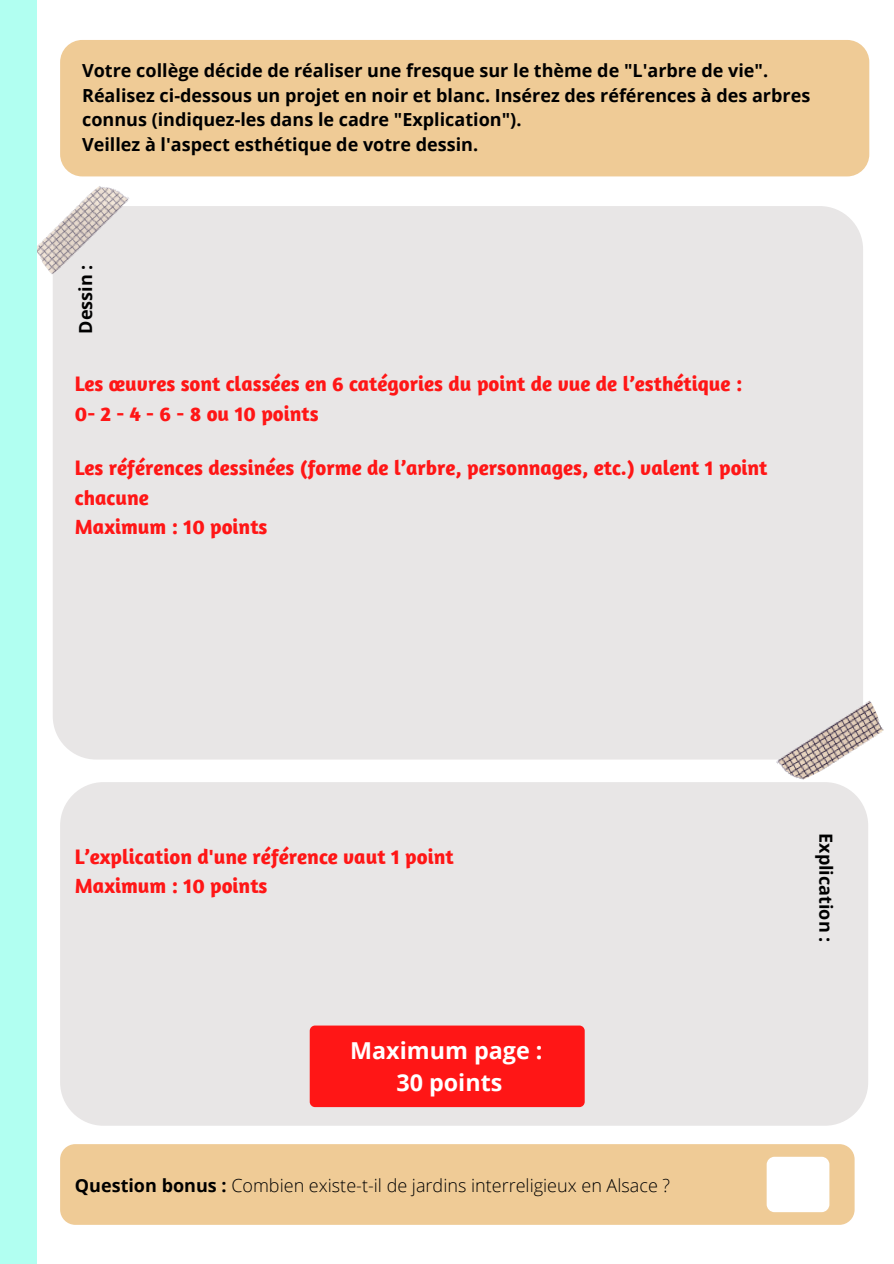
<style>
.page{position:relative;width:894px;height:1264px;background:#fff}
.page>*{position:absolute;margin:0;border:0;box-sizing:border-box;transform-origin:0 0}
.t1{font:700 23.25px/32.5px "Open Sans";color:#fff;text-align:center}
.t2{font:700 21px/29.2px "Amaranth";color:#ff1616}
.t3{font:700 18px/24.8px "Open Sans";color:#000}
.t4{font:300 18px "Open Sans";color:#000}
.s1{font-weight:700}
</style>
<div class="page">
<div style="left:60px;top:40px;width:809px;height:136px;background:#efcb96;border-radius:22px"></div>
<div style="left:60px;top:782px;width:807px;height:343px;background:#e8e6e6;border-radius:43px"></div>
<div style="left:53px;top:206px;width:809px;height:553px;background:#e8e6e6;border-radius:43px"></div>
<img style="left:769px;top:700px;width:115px;height:86px">
<div style="left:60px;top:1144px;width:794px;height:80px;background:#efcb96;border-radius:15px"></div>
<img style="left:37px;top:176px;width:101px;height:99px">
<div style="left:766px;top:1156px;width:63px;height:56px;background:#fff;border-radius:8px"></div>
<div style="left:0;top:0;width:37px;height:1263px;background:#b1fff1"></div>
<div style="left:309px;top:1025px;width:275px;height:82px;background:#ff1616;border-radius:5px"></div>
<p class="t3" style="left:82px;top:57px;width:729px">Votre collège décide de réaliser une fresque sur le thème de "L'arbre de vie".<br>Réalisez ci-dessous un projet en noir et blanc. Insérez des références à des arbres connus (indiquez-les dans le cadre "Explication").<br>Veillez à l'aspect esthétique de votre dessin.</p>
<p class="t3" style="left:73px;top:333px;width:70px;rotate:-90deg">Dessin :</p>
<p class="t2" style="left:75px;top:369px;width:668px">Les œuvres sont classées en 6 catégories du point de vue de l’esthétique :<br>0-2-4-6-8ou10points</p>
<p class="t2" style="left:75px;top:453px;width:694px">Les références dessinées (forme de l’arbre, personnages, etc.) valent 1 point chacune<br>Maximum : 10 points</p>
<p class="t2" style="left:75px;top:841px;width:380px">L’explication d'une référence vaut 1 point<br>Maximum : 10 points</p>
<p class="t1" style="left:350px;top:1033px;width:194px">Maximum page :<br>30 points</p>
<p class="t4" style="left:75px;top:1172px;width:596px"><span class="s1">Question bonus :</span> Combien existe-t-il de jardins interreligieux en Alsace ?</p>
<p class="t3" style="left:838px;top:833px;width:111px;rotate:90deg">Explication :</p>
</div>
